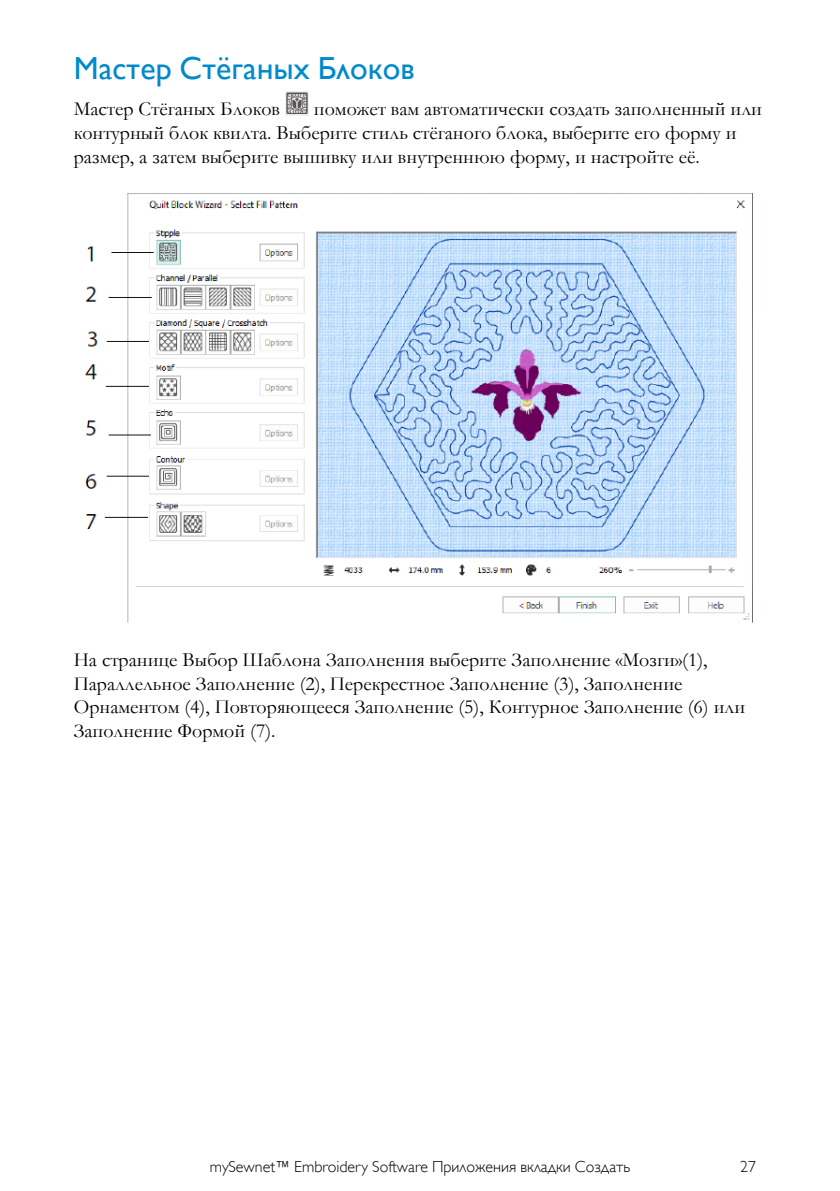
<style>
.page{position:relative;width:840px;height:1191px;background:#fff}
.page>*{position:absolute;margin:0;border:0;box-sizing:border-box;transform-origin:0 0}
.t1{font:31.8px "Gill Sans WGL";color:#008acc}
.t2{font:20px/23.8px "Garamond WGL";color:#000}
.t3{font:16px "Gill Sans Light WGL";color:#000}
</style>
<div class="page">
<img style="left:285px;top:91px;width:24px;height:24px">
<img style="left:85px;top:193px;width:668px;height:430px">
<h1 class="t1" style="left:74px;top:57px;width:342px">Мастер Стёганых Блоков</h1>
<p class="t2" style="left:74px;top:99px;width:208px">Мастер Стёганых Блоков</p>
<p class="t2" style="left:74px;top:99px;width:689px;text-indent:240px">поможет вам автоматически создать заполненный или контурный блок квилта. Выберите стиль стёганого блока, выберите его форму и размер, а затем выберите вышивку или внутреннюю форму, и настройте её.</p>
<p class="t2" style="left:74px;top:650px;width:672px">На странице Выбор Шаблона Заполнения выберите Заполнение «Мозги»(1), Параллельное Заполнение (2), Перекрестное Заполнение (3), Заполнение Орнаментом (4), Повторяющееся Заполнение (5), Контурное Заполнение (6) или Заполнение Формой (7).</p>
<p class="t3" style="left:210px;top:1160px;width:421px">mySewnet™ Embroidery Software Приложения вкладки Создать</p>
<p class="t3" style="left:739px;top:1160px;width:17px">27</p>
</div>
